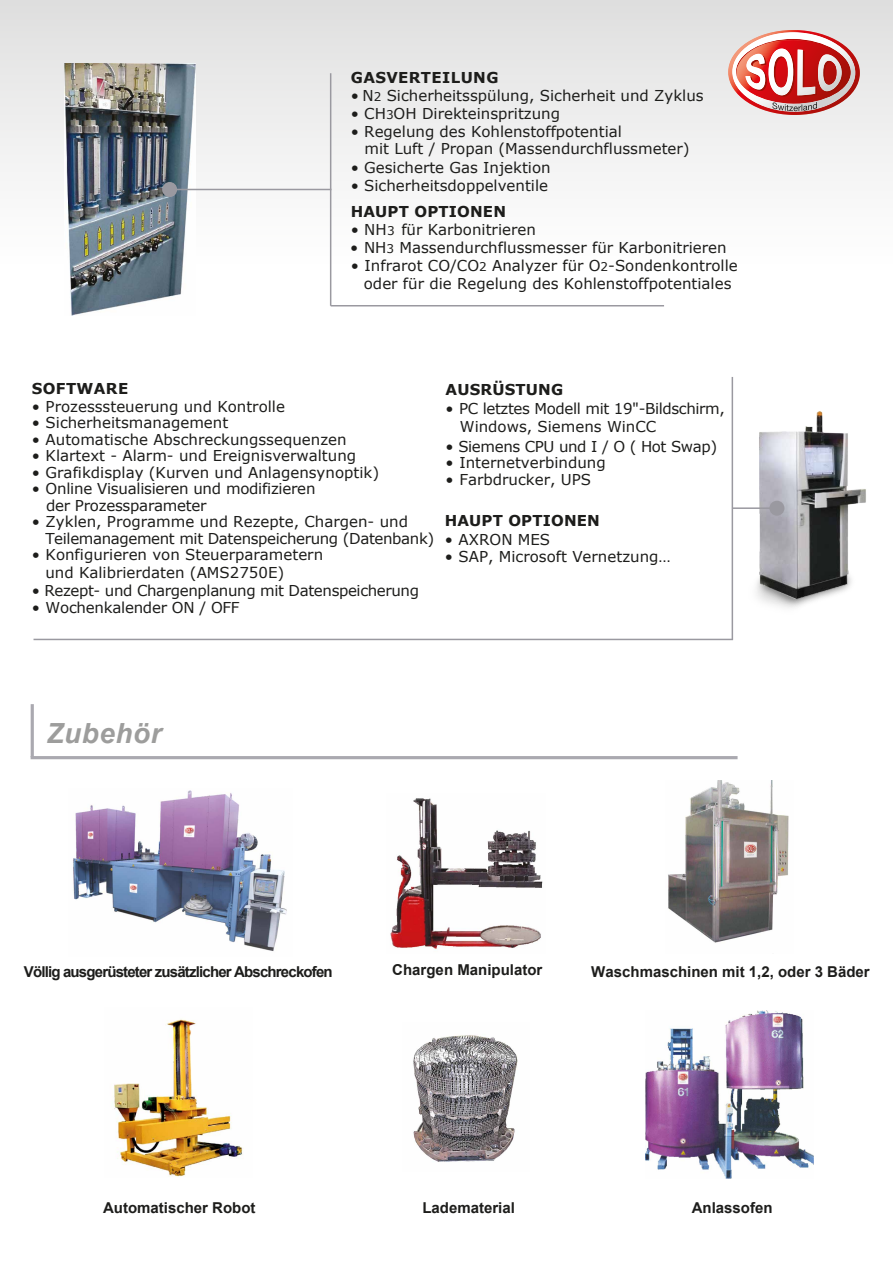
<style>
.page{position:relative;width:893px;height:1263px;background:#fff}
.page>*{position:absolute;margin:0;border:0;box-sizing:border-box;transform-origin:0 0}
.t1{font:italic 700 27.75px "Arial";letter-spacing:.025em;color:#9d9d9c}
.t2{font:15px/18px "Verdana";color:#1d1d1b;text-align:center}
.t3{font:15px/16.5px "Verdana";letter-spacing:-.025em;color:#1d1d1b}
.t4{font:700 15px "Arial";color:#1d1d1b}
.t5{font:700 15px "Verdana";letter-spacing:.01em;color:#1d1d1b}
.t6{font:700 15px "Arial";letter-spacing:-.055em;color:#1d1d1b}
.s1{font-size:12px}
</style>
<div class="page">
<div style="left:0;top:0;width:893px;height:264px;background:linear-gradient(to bottom,#dfdfdf,#fff)"></div>
<img style="left:65px;top:64px;width:130px;height:251px">
<img style="left:73px;top:790px;width:214px;height:161px">
<img style="left:668px;top:781px;width:121px;height:162px">
<img style="left:390px;top:798px;width:153px;height:152px">
<img style="left:413px;top:1035px;width:105px;height:127px">
<img style="left:645px;top:1010px;width:169px;height:168px">
<img style="left:113px;top:1019px;width:130px;height:158px">
<hr style="left:176px;top:189px;width:155px;height:1px;background:#9a99a0">
<div style="left:162px;top:182px;width:15px;height:15px;background:#9a99a0;border-radius:50%"></div>
<hr style="left:330px;top:73px;width:1px;height:233px;background:#9a99a0">
<hr style="left:331px;top:305px;width:333px;height:1px;background:#9a99a0">
<img style="left:756px;top:411px;width:110px;height:197px">
<div style="left:769px;top:501px;width:15px;height:15px;background:#9a99a0;border-radius:50%"></div>
<hr style="left:34px;top:639px;width:699px;height:1px;background:#9a99a0">
<hr style="left:732px;top:377px;width:1px;height:262px;background:#9a99a0">
<hr style="left:732px;top:507px;width:48px;height:2px;background:#9a99a0">
<hr style="left:31px;top:756px;width:707px;height:3px;background:#aaa9b0">
<hr style="left:31px;top:704px;width:3px;height:53px;background:#aaa9b0">
<svg style="left:728px;top:30px;width:132px;height:85px"></svg>
<p class="t5" style="left:351px;top:67px;width:149px">GASVERTEILUNG</p>
<p class="t2" style="left:351px;top:87px;width:354px">• N<span class="s1">2</span> Sicherheitsspülung, Sicherheit und Zyklus</p>
<p class="t2" style="left:351px;top:105px;width:211px">• CH<span class="s1">3</span>OH Direkteinspritzung</p>
<p class="t2" style="left:351px;top:123px;width:273px">• Regelung des Kohlenstoffpotential</p>
<p class="t2" style="left:351px;top:159px;width:201px">• Gesicherte Gas Injektion</p>
<p class="t2" style="left:351px;top:177px;width:199px">• Sicherheitsdoppelventile</p>
<p class="t5" style="left:351px;top:201px;width:157px">HAUPT OPTIONEN</p>
<p class="t2" style="left:351px;top:220px;width:187px">• NH<span class="s1">3</span> für Karbonitrieren</p>
<p class="t2" style="left:350px;top:238px;width:378px">• NH<span class="s1">3</span> Massendurchflussmesser für Karbonitrieren</p>
<p class="t2" style="left:351px;top:256px;width:388px">• Infrarot CO/CO<span class="s1">2</span> Analyzer für O<span class="s1">2</span>-Sondenkontrolle oder für die Regelung des Kohlenstoffpotentiales</p>
<p class="t2" style="left:364px;top:140px;width:327px">mit Luft / Propan (Massendurchflussmeter)</p>
<p class="t5" style="left:32px;top:378px;width:98px">SOFTWARE</p>
<p class="t2" style="left:32px;top:397px;width:255px">• Prozesssteuerung und Kontrolle</p>
<p class="t2" style="left:32px;top:414px;width:198px">• Sicherheitsmanagement</p>
<p class="t2" style="left:32px;top:430px;width:316px">• Automatische Abschreckungssequenzen</p>
<p class="t2" style="left:32px;top:447px;width:326px">• Klartext - Alarm- und Ereignisverwaltung</p>
<p class="t2" style="left:32px;top:463px;width:349px">• Grafikdisplay (Kurven und Anlagensynoptik)</p>
<p class="t2" style="left:46px;top:480px;width:271px;line-height:16.5px;text-align:left;text-indent:-14px">• Online Visualisieren und modifizieren der Prozessparameter</p>
<p class="t3" style="left:45px;top:513px;width:390px;text-indent:-14px">• Zyklen, Programme und Rezepte, Chargen- und<br>Teilemanagement mit Datenspeicherung (Datenbank)</p>
<p class="t2" style="left:32px;top:546px;width:293px">• Konfigurieren von Steuerparametern</p>
<p class="t3" style="left:32px;top:582px;width:389px">• Rezept- und Chargenplanung mit Datenspeicherung</p>
<p class="t2" style="left:32px;top:598px;width:209px">• Wochenkalender ON / OFF</p>
<p class="t2" style="left:45px;top:563px;width:240px">und Kalibrierdaten (AMS2750E)</p>
<p class="t5" style="left:446px;top:379px;width:119px">AUSRÜSTUNG</p>
<p class="t3" style="left:446px;top:400px;width:281px">• PC letztes Modell mit 19"-Bildschirm,</p>
<p class="t3" style="left:446px;top:438px;width:273px">• Siemens CPU und I / O ( Hot Swap)</p>
<p class="t2" style="left:446px;top:454px;width:162px">• Internetverbindung</p>
<p class="t2" style="left:446px;top:470px;width:147px">• Farbdrucker, UPS</p>
<p class="t5" style="left:445px;top:509px;width:157px">HAUPT OPTIONEN</p>
<p class="t2" style="left:445px;top:530px;width:107px">• AXRON MES</p>
<p class="t2" style="left:445px;top:547px;width:228px">• SAP, Microsoft Vernetzung…</p>
<p class="t2" style="left:460px;top:418px;width:198px">Windows, Siemens WinCC</p>
<h1 class="t1" style="left:46px;top:714px;width:117px">Zubehör</h1>
<p class="t6" style="left:24px;top:961px;width:310px">Völlig ausgerüsteter zusätzlicher Abschreckofen</p>
<p class="t4" style="left:392px;top:959px;width:152px">Chargen Manipulator</p>
<p class="t4" style="left:591px;top:961px;width:280px">Waschmaschinen mit 1,2, oder 3 Bäder</p>
<p class="t4" style="left:103px;top:1197px;width:154px">Automatischer Robot</p>
<p class="t4" style="left:422px;top:1197px;width:94px">Ladematerial</p>
<p class="t4" style="left:692px;top:1197px;width:82px">Anlassofen</p>
</div>
